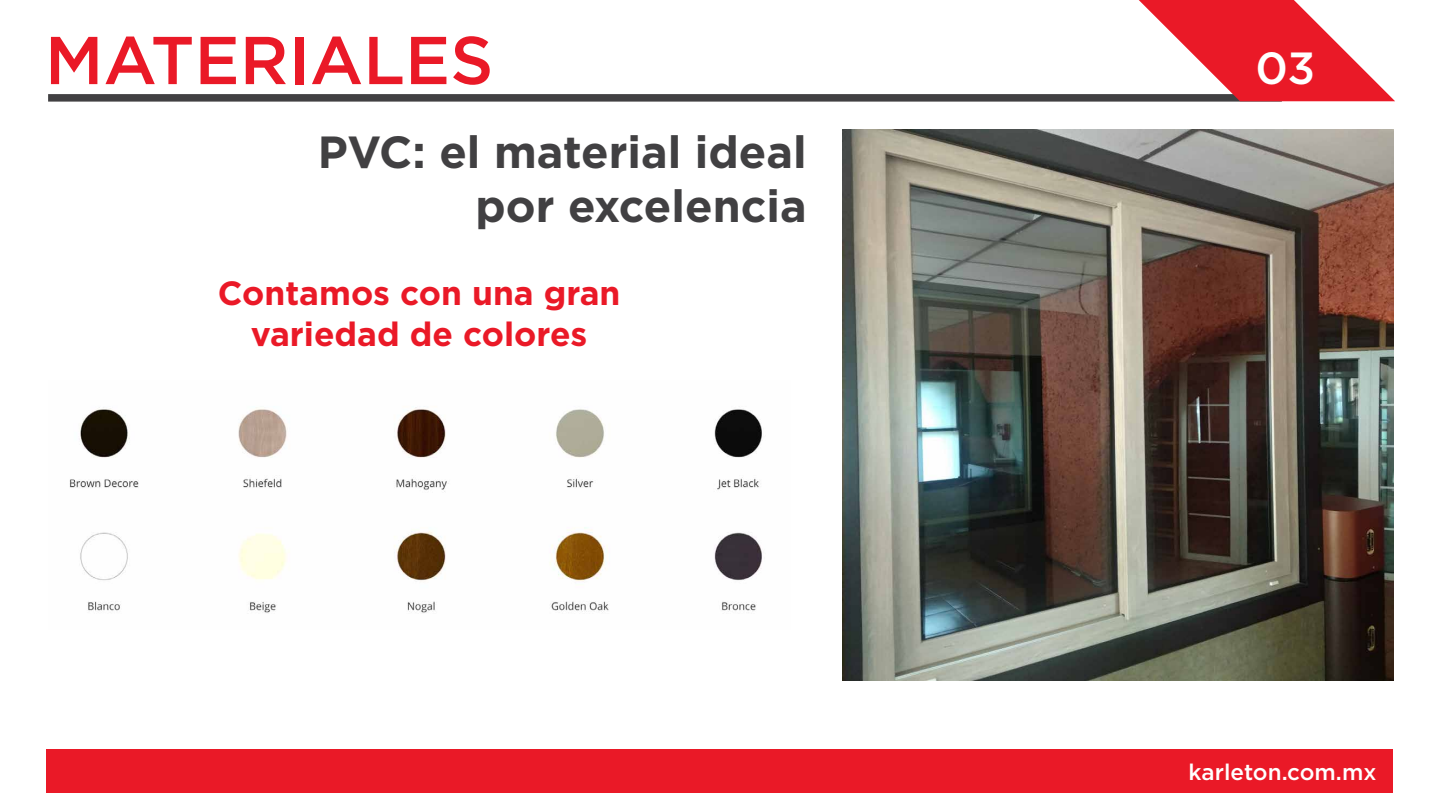
<style>
.page{position:relative;width:1440px;height:810px;background:#fff}
.page>*{position:absolute;margin:0;border:0;box-sizing:border-box;transform-origin:0 0}
.t1{font:500 67.5px "Gotham";color:#ea1927}
.t2{font:700 45px/54px "Gotham";color:#414042;text-align:right}
.t3{font:500 45px "Gotham";color:#fff}
.t4{font:700 33.53px/40.3px "Gotham";color:#ea1927;text-align:center}
.t5{font:500 22.5px "Gotham";color:#fff}
</style>
<div class="page">
<img style="left:69px;top:407px;width:693px;height:206px">
<div style="left:48px;top:94px;width:1234px;height:8px;background:#414042"></div>
<svg style="left:1139px;top:0;width:256px;height:101px"></svg>
<div style="left:46px;top:750px;width:1348px;height:43px;background:#ea1927"></div>
<img style="left:842px;top:130px;width:552px;height:550px">
<h1 class="t1" style="left:45px;top:16px;width:450px">MATERIALES</h1>
<h2 class="t2" style="left:318px;top:124px;width:490px">PVC: el material ideal por excelencia</h2>
<p class="t4" style="left:218px;top:273px;width:404px">Contamos con una gran variedad de colores</p>
<h2 class="t3" style="left:1255px;top:39px;width:61px">03</h2>
<p class="t5" style="left:1189px;top:757px;width:189px">karleton.com.mx</p>
</div>
